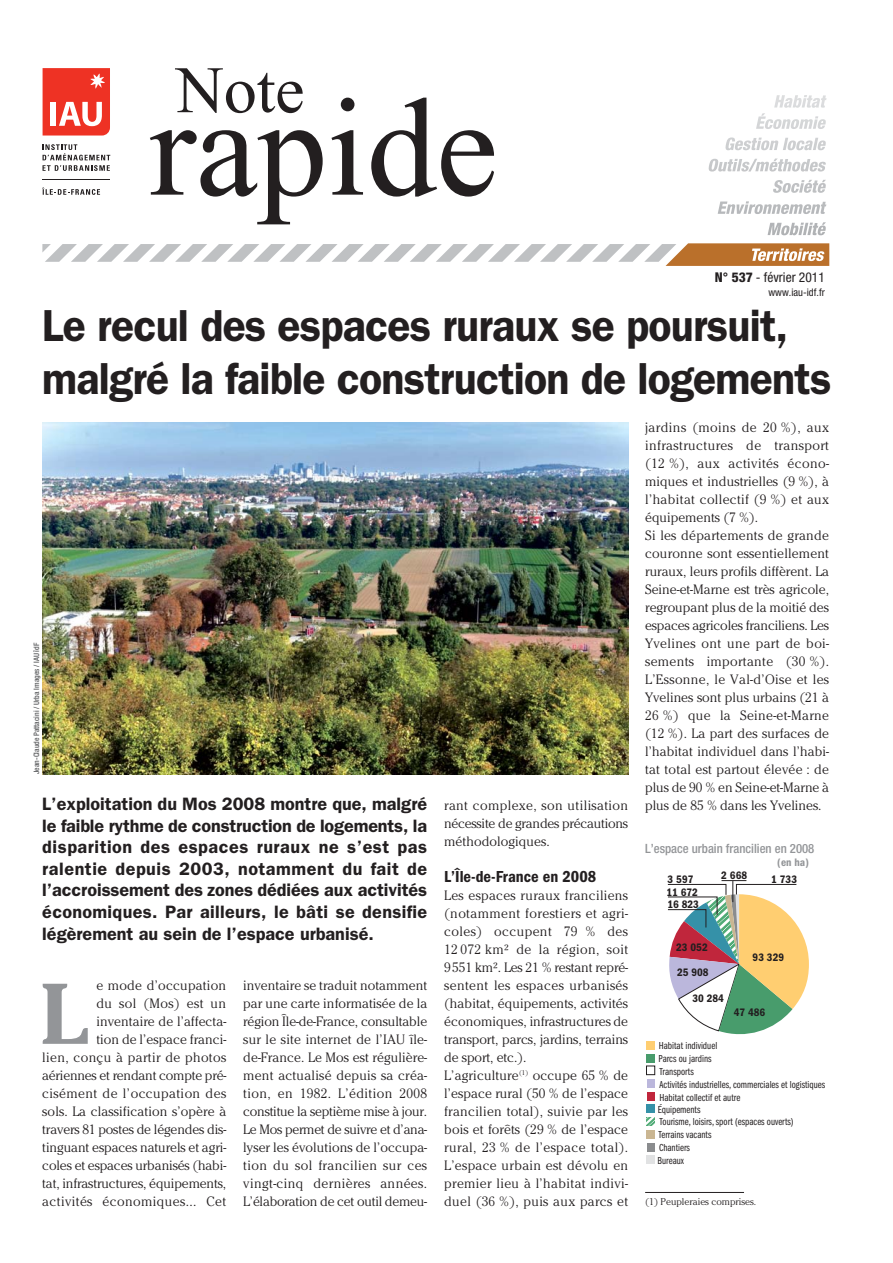
<style>
.page{position:relative;width:893px;height:1263px;background:#fff}
.page>*{position:absolute;margin:0;border:0;box-sizing:border-box;transform-origin:0 0}
.t1{font:139.8px "Times New Roman";color:#231f20}
.t2{font:700 85.5px "Cheltenham";color:#939598}
.t3{font:66.3px "Times New Roman";color:#231f20}
.t4{font:600 45px/52.5px "Franklin Gothic";letter-spacing:-.02em;color:#231f20;scale:.95 1}
.t5{font:600 18px/21.6px "Franklin Gothic";color:#231f20;text-align:justify}
.t6{font:600 condensed 16.5px "Franklin Gothic";color:#231f20}
.t7{font:300 13.5px/18px "Cheltenham";letter-spacing:.005em;color:#231f20;text-align:justify}
.t8{font:condensed 13.5px "Helvetica Neue";color:#231f20}
.t9{font:500 condensed 12.75px "Helvetica Neue";color:#939598}
.t10{font:600 condensed 11.25px "Franklin Gothic";color:#231f20}
.t11{font:600 condensed 11.25px "Franklin Gothic";color:#939598}
.t12{font:10.5px "Franklin Gothic Book Cmpr";color:#231f20}
.t13{font:condensed 10.5px "Helvetica Neue";color:#231f20}
.t14{font:300 9.75px "Cheltenham";color:#231f20}
.t15{font:500 condensed 7.5px "Helvetica Neue";color:#58595b}
.s1{font-weight:800}
</style>
<div class="page">
<svg style="left:767px;top:222px;width:59px;height:13px"></svg>
<svg style="left:718px;top:201px;width:108px;height:13px"></svg>
<svg style="left:773px;top:180px;width:53px;height:13px"></svg>
<svg style="left:708px;top:159px;width:118px;height:13px"></svg>
<svg style="left:725px;top:137px;width:101px;height:13px"></svg>
<svg style="left:756px;top:95px;width:70px;height:34px"></svg>
<svg style="left:43px;top:68px;width:67px;height:68px;background:#f1574b"></svg>
<hr style="left:43px;top:179px;width:67px;height:1px;background:#231f20">
<svg style="left:43px;top:144px;width:67px;height:27px"></svg>
<svg style="left:42px;top:187px;width:58px;height:8px"></svg>
<svg style="left:42px;top:243px;width:787px;height:23px"></svg>
<img style="left:42px;top:423px;width:586px;height:351px">
<div style="left:647px;top:1092px;width:8px;height:8px;background:#c0263c"></div>
<div style="left:647px;top:1079px;width:8px;height:8px;background:#bbb7dc"></div>
<div style="left:646px;top:1066px;width:9px;height:9px;border:1px solid #231f20"></div>
<div style="left:647px;top:1054px;width:8px;height:8px;background:#489c6c"></div>
<svg style="left:667px;top:880px;width:142px;height:155px"></svg>
<div style="left:646px;top:1041px;width:9px;height:8px;background:#ffce71"></div>
<div style="left:646px;top:1143px;width:8px;height:8px;background:#8a8c8e"></div>
<svg style="left:646px;top:1117px;width:8px;height:9px"></svg>
<div style="left:646px;top:1155px;width:9px;height:9px;background:#e1e2e3"></div>
<div style="left:646px;top:1130px;width:9px;height:8px;background:#cab692"></div>
<div style="left:647px;top:1104px;width:8px;height:9px;background:#3591a8"></div>
<hr style="left:645px;top:1192px;width:99px;height:1px;background:#231f20">
<h3 class="t3" style="left:176px;top:66px;width:130px">Note</h3>
<h1 class="t1" style="left:149px;top:98px;width:351px">rapide</h1>
<p class="t8" style="left:715px;top:273px;width:112px"><span class="s1">N° 537</span> - février 2011</p>
<p class="t13" style="left:768px;top:289px;width:58px">www.iau-idf.fr</p>
<h3 class="t4" style="left:42px;top:304px;width:832px">Le recul des espaces ruraux se poursuit, malgré la faible construction de logements</h3>
<p class="t15" style="left:34px;top:774px;width:133px;rotate:-90deg">Jean-Claude Pattacini / Urba Images / IAU îdF</p>
<p class="t5" style="left:42px;top:795px;width:386px">L’exploitation du Mos 2008 montre que, malgré le faible rythme de construction de logements, la disparition des espaces ruraux ne s’est pas ralentie depuis 2003, notamment du fait de l’accroissement des zones dédiées aux activités économiques. Par ailleurs, le bâti se densifie légèrement au sein de l’espace urbanisé.</p>
<p class="t7" style="left:42px;top:978px;width:185px;text-align:right">e mode d’occupation<br>du sol (Mos) est un inventaire de l’affecta-<br>tion de l’espace franci-<br>lien, conçu à partir de photos aériennes et rendant compte pré&shy;cisément de l’occupation des sols. La classification s’opère à travers 81 postes de légendes dis&shy;tinguant espaces naturels et agri&shy;coles et espaces urbanisés (habi&shy;tat, infrastructures, équipements, activités économiques... Cet</p>
<p class="t7" style="left:243px;top:978px;width:185px">inventaire se traduit notamment par une carte informatisée de la région Île-de-France, consultable sur le site internet de l’IAU île&shy;de-France. Le Mos est régulière&shy;ment actualisé depuis sa créa&shy;tion, en 1982. L’édition 2008 constitue la septième mise à jour.<br>Le Mos permet de suivre et d’ana&shy;lyser les évolutions de l’occupa&shy;tion du sol francilien sur ces vingt-cinq dernières années.<br>L’élaboration de cet outil demeu-</p>
<h2 class="t2" style="left:40px;top:983px;width:49px">L</h2>
<p class="t7" style="left:444px;top:798px;width:185px">rant complexe, son utilisation nécessite de grandes précautions méthodologiques.</p>
<p class="t6" style="left:444px;top:871px;width:154px">L’Île-de-France en 2008</p>
<p class="t7" style="left:444px;top:888px;width:185px;text-align:left">Les espaces ruraux franciliens (notamment forestiers et agri&shy;coles) occupent 79 % des<br>12 072 km² de la région, soit<br>9551 km². Les 21 % restant repré&shy;sentent les espaces urbanisés (habitat, équipements, activités économiques, infrastructures de transport, parcs, jardins, terrains de sport, etc.).<br>L’agriculture<sup>(1)</sup> occupe 65 % de l’espace rural (50 % de l’espace francilien total), suivie par les bois et forêts (29 % de l’espace rural, 23 % de l’espace total).<br>L’espace urbain est dévolu en premier lieu à l’habitat indivi&shy;duel (36 %), puis aux parcs et</p>
<p class="t7" style="left:645px;top:420px;width:185px;text-align:left">jardins (moins de 20 %), aux infrastructures de transport (12 %), aux activités écono&shy;miques et industrielles (9 %), à l’habitat collectif (9 %) et aux équipements (7 %).<br>Si les départements de grande couronne sont essentiellement ruraux, leurs profils diffèrent. La<br>Seine-et-Marne est très agricole, regroupant plus de la moitié des espaces agricoles franciliens. Les<br>Yvelines ont une part de boi - sements importante (30 %).<br>L’Essonne, le Val-d’Oise et les<br>Yvelines sont plus urbains (21 à<br>26 %) que la Seine-et-Marne (12 %). La part des surfaces de l’habitat individuel dans l’habi&shy;tat total est partout élevée : de plus de 90 % en Seine-et-Marne à plus de 85 % dans les Yvelines.</p>
<p class="t9" style="left:645px;top:844px;width:171px">L’espace urbain francilien en 2008</p>
<p class="t10" style="left:668px;top:876px;width:27px">3 597</p>
<p class="t10" style="left:666px;top:888px;width:33px">11 672</p>
<p class="t10" style="left:667px;top:901px;width:33px">16 823</p>
<p class="t10" style="left:721px;top:872px;width:27px">2 668</p>
<p class="t11" style="left:777px;top:859px;width:33px">(en ha)</p>
<p class="t10" style="left:771px;top:876px;width:27px">1 733</p>
<p class="t10" style="left:676px;top:944px;width:33px">23 052</p>
<p class="t10" style="left:677px;top:968px;width:33px">25 908</p>
<p class="t10" style="left:752px;top:953px;width:33px">93 329</p>
<p class="t10" style="left:692px;top:994px;width:33px">30 284</p>
<p class="t10" style="left:734px;top:1009px;width:33px">47 486</p>
<p class="t12" style="left:659px;top:1042px;width:60px">Habitat individuel</p>
<p class="t12" style="left:658px;top:1055px;width:54px">Parcs ou jardins</p>
<p class="t12" style="left:660px;top:1068px;width:36px">Transports</p>
<p class="t12" style="left:660px;top:1081px;width:167px">Activités industrielles, commerciales et logistiques</p>
<p class="t12" style="left:659px;top:1094px;width:82px">Habitat collectif et autre</p>
<p class="t12" style="left:658px;top:1106px;width:44px">Équipements</p>
<p class="t12" style="left:659px;top:1118px;width:135px">Tourisme, loisirs, sport (espaces ouverts)</p>
<p class="t12" style="left:658px;top:1131px;width:54px">Terrains vacants</p>
<p class="t12" style="left:659px;top:1144px;width:32px">Chantiers</p>
<p class="t12" style="left:658px;top:1157px;width:28px">Bureaux</p>
<p class="t14" style="left:645px;top:1199px;width:113px">(1) Peupleraies comprises.</p>
</div>
